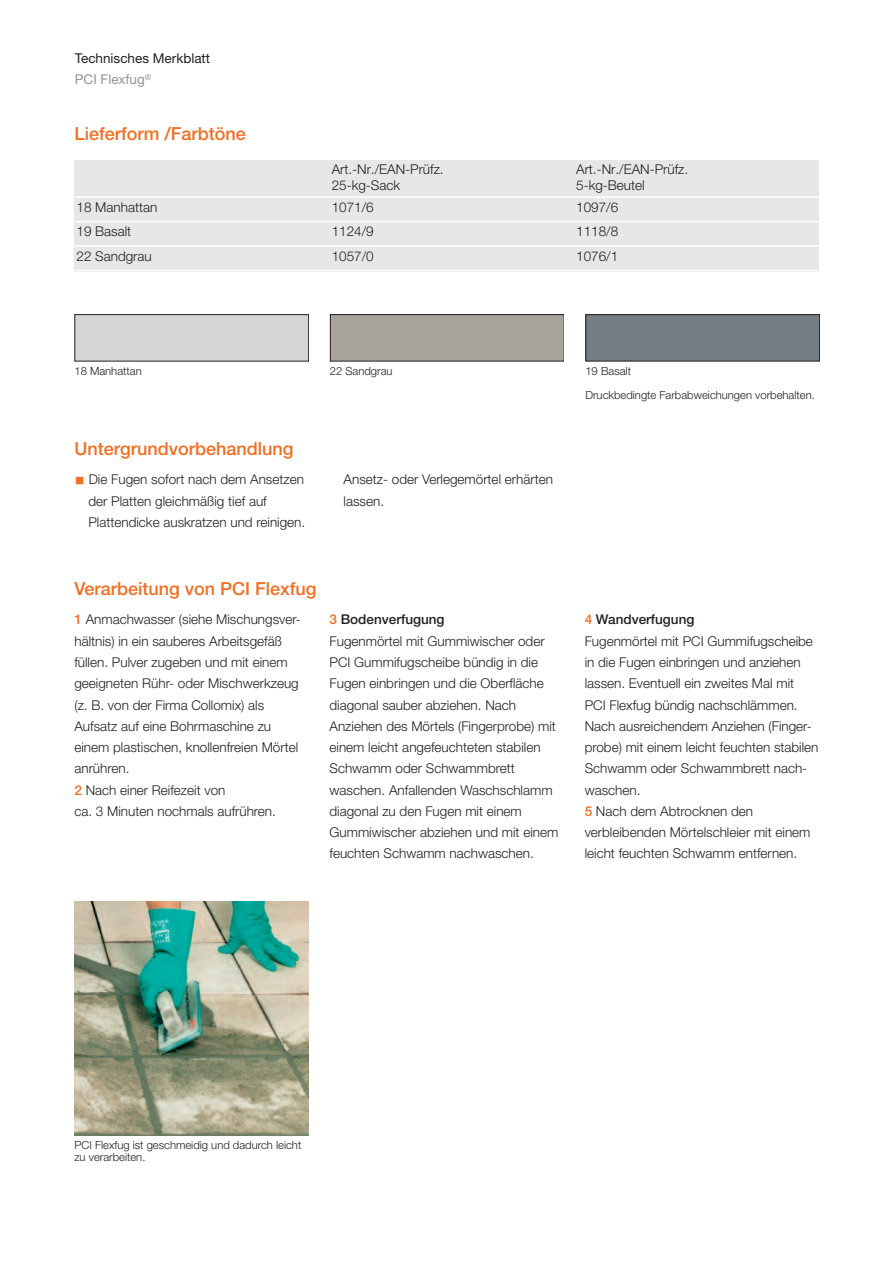
<style>
.page{position:relative;width:893px;height:1263px;background:#fff}
.page>*{position:absolute;margin:0;border:0;box-sizing:border-box;transform-origin:0 0}
.t1{font:500 18px "Helvetica Neue LT Pro";color:#f36e21}
.t2{font:300 13.5px/21.3px "Helvetica Neue LT Pro";color:#231f20}
.t3{font:13.5px/21.3px "Helvetica Neue LT Pro";color:#231f20}
.t4{font:300 11.25px/24px "Helvetica Neue LT Pro";color:#231f20}
.s1{color:#939598}
.s2{font-family:"Li Gothic Med";font-weight:400;font-size:10.5px;color:#f36e21}
.s3{font-family:"Li Gothic Med";font-weight:400;font-size:10.5px;color:#fff}
.s4{font-weight:500;color:#f36e21}
.s5{font-weight:500}
</style>
<div class="page">
<div style="left:74px;top:160px;width:256px;height:37px;background:#e6e7e9"></div>
<div style="left:330px;top:160px;width:244px;height:37px;background:#e6e7e9"></div>
<div style="left:574px;top:160px;width:245px;height:37px;background:#e6e7e9"></div>
<div style="left:74px;top:197px;width:256px;height:25px;background:#e6e7e9"></div>
<div style="left:330px;top:197px;width:244px;height:25px;background:#e6e7e9"></div>
<div style="left:574px;top:197px;width:245px;height:25px;background:#e6e7e9"></div>
<div style="left:74px;top:222px;width:256px;height:24px;background:#e6e7e9"></div>
<div style="left:330px;top:222px;width:244px;height:24px;background:#e6e7e9"></div>
<div style="left:574px;top:222px;width:245px;height:24px;background:#e6e7e9"></div>
<div style="left:74px;top:246px;width:256px;height:25px;background:#e6e7e9"></div>
<div style="left:330px;top:246px;width:244px;height:25px;background:#e6e7e9"></div>
<div style="left:574px;top:246px;width:245px;height:25px;background:#e6e7e9"></div>
<hr style="left:74px;top:196px;width:745px;height:2px;background:#fff">
<hr style="left:74px;top:221px;width:745px;height:1px;background:#fff">
<hr style="left:74px;top:245px;width:745px;height:2px;background:#fff">
<hr style="left:74px;top:270px;width:745px;height:1px;background:#fff">
<div style="left:74px;top:314px;width:234px;height:47px;background:#d6d6d6"></div>
<div style="left:74px;top:314px;width:234px;height:48px;border:1px solid #231f20"></div>
<div style="left:330px;top:314px;width:234px;height:47px;background:#a8a49b"></div>
<div style="left:330px;top:314px;width:234px;height:48px;border:1px solid #231f20"></div>
<div style="left:585px;top:314px;width:234px;height:47px;background:#747d81"></div>
<div style="left:585px;top:314px;width:234px;height:48px;border:1px solid #231f20"></div>
<img style="left:74px;top:902px;width:234px;height:233px">
<p class="t3" style="left:75px;top:49px;width:137px">Technisches Merkblatt<br><span class="s1">PCI Flexfug</span><sup>®</sup></p>
<h1 class="t1" style="left:74px;top:128px;width:173px">Lieferform /Farbtöne</h1>
<p class="t2" style="left:332px;top:163px;width:114px;line-height:16.2px">Art.-Nr./EAN-Prüfz.<br>25-kg-Sack</p>
<p class="t2" style="left:576px;top:163px;width:114px;line-height:16.2px">Art.-Nr./EAN-Prüfz.<br>5-kg-Beutel</p>
<p class="t2" style="left:77px;top:198px;width:82px">18 Manhattan</p>
<p class="t2" style="left:332px;top:198px;width:44px">1071/6</p>
<p class="t2" style="left:576px;top:198px;width:44px">1097/6</p>
<p class="t2" style="left:77px;top:222px;width:56px">19 Basalt</p>
<p class="t2" style="left:332px;top:222px;width:44px">1124/9</p>
<p class="t2" style="left:576px;top:222px;width:44px">1118/8</p>
<p class="t2" style="left:77px;top:246px;width:77px">22 Sandgrau</p>
<p class="t2" style="left:332px;top:246px;width:44px">1057/0</p>
<p class="t2" style="left:576px;top:246px;width:44px">1076/1</p>
<p class="t4" style="left:74px;top:360px;width:69px">18 Manhattan</p>
<p class="t4" style="left:330px;top:360px;width:64px">22 Sandgrau</p>
<p class="t4" style="left:585px;top:360px;width:231px">19 Basalt<br>Druckbedingte Farbabweichungen vorbehalten.</p>
<h1 class="t1" style="left:74px;top:442px;width:221px">Untergrundvorbehandlung</h1>
<p class="t2" style="left:88px;top:470px;width:218px;text-indent:-14px"><span class="s2">■</span> Die Fugen sofort nach dem Ansetzen der Platten gleichmäßig tief auf<br>Plattendicke auskratzen und reinigen.</p>
<p class="t2" style="left:344px;top:470px;width:211px">Ansetz- oder Verlegemörtel erhärten lassen.</p>
<h1 class="t1" style="left:74px;top:582px;width:244px">Verarbeitung von PCI Flexfug</h1>
<p class="t2" style="left:74px;top:610px;width:228px"><span class="s3">█</span><span class="s4">1</span> Anmachwasser (siehe Mischungsver&shy;hältnis) in ein sauberes Arbeitsgefäß füllen. Pulver zugeben und mit einem geeigneten Rühr- oder Mischwerkzeug (z. B. von der Firma Collomix) als Aufsatz auf eine Bohrmaschine zu einem plastischen, knollenfreien Mörtel anrühren.<br><span class="s3">█</span><span class="s4">2</span> Nach einer Reifezeit von<br>ca. 3 Minuten nochmals aufrühren.</p>
<p class="t2" style="left:330px;top:610px;width:230px"><span class="s4">3</span> <span class="s5">Bodenverfugung<br></span>Fugenmörtel mit Gummiwischer oder PCI Gummifugscheibe bündig in die Fugen einbringen und die Oberfläche diagonal sauber abziehen. Nach Anziehen des Mörtels (Fingerprobe) mit einem leicht angefeuchteten stabilen Schwamm oder Schwammbrett waschen. Anfallenden Waschschlamm diagonal zu den Fugen mit einem Gummiwischer abziehen und mit einem feuchten Schwamm nachwaschen.</p>
<p class="t2" style="left:585px;top:610px;width:235px"><span class="s3">█</span><span class="s4">4</span> <span class="s5">Wandverfugung<br></span>Fugenmörtel mit PCI Gummifugscheibe in die Fugen einbringen und anziehen lassen. Eventuell ein zweites Mal mit<br>PCI Flexfug bündig nachschlämmen.<br>Nach ausreichendem Anziehen (Finger&shy;probe) mit einem leicht feuchten stabilen<br>Schwamm oder Schwammbrett nach&shy;waschen.<br><span class="s3">█</span><span class="s4">5</span> Nach dem Abtrocknen den verbleibenden Mörtelschleier mit einem leicht feuchten Schwamm entfernen.</p>
<p class="t4" style="left:74px;top:1140px;width:228px;line-height:12px">PCI Flexfug ist geschmeidig und dadurch leicht zu verarbeiten.</p>
</div>
